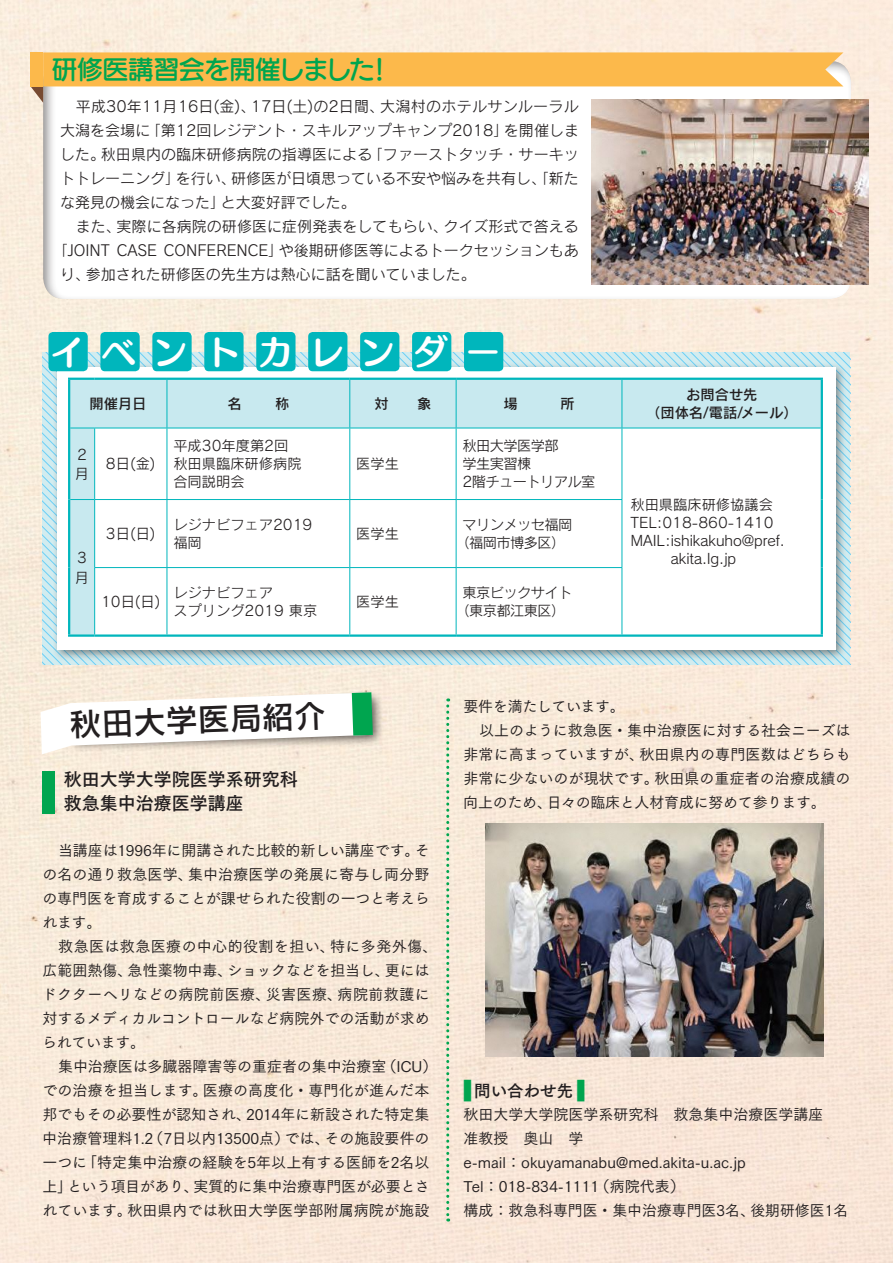
<style>
.page{position:relative;width:893px;height:1263px;background:#fff}
.page>*{position:absolute;margin:0;border:0;box-sizing:border-box;transform-origin:0 0}
.t1{font:34.5px "Humming Std B";letter-spacing:.5em;color:#fff}
.t2{font:500 30px "Shin Go Pro";color:#231f20}
.t3{font:25.5px "UD Marugo Large Pro DB";color:#00a54f}
.t4{font:18px/24px "Tsuku Go Pro B";color:#231f20}
.t5{font:16.5px "Tsuku Go Pro B";color:#231f20}
.t6{font:15px/24px "Tsuku Go Pro M";color:#231f20}
.t7{font:15px/24px "Rodin Pro M";color:#231f20;text-align:justify}
.t8{font:15px "Tsuku Go Pro M";letter-spacing:-.02em;color:#231f20}
.t9{font:15px "Tsuku Go Pro M";letter-spacing:-.025em;color:#231f20}
.t10{font:14.25px/18px "Rodin Pro M";color:#231f20}
.t11{font:14.25px/18px "Rodin Pro M";letter-spacing:-.04em;color:#231f20;text-align:center}
.t12{font:14.25px/18px "Rodin Pro DB";color:#231f20;text-align:center}
.s1{font-size:24.75px;color:#00a54f}
</style>
<div class="page">
<img style="left:0;top:0;width:893px;height:1263px">
<div style="left:43px;top:771px;width:12px;height:43px;background:#00a54f"></div>
<div style="left:65px;top:690px;width:319px;height:62px;background:#231f20;opacity:.75"></div>
<svg style="left:41px;top:692px;width:332px;height:62px"></svg>
<img style="left:486px;top:823px;width:338px;height:234px">
<svg style="left:446px;top:698px;width:3px;height:523px;background:#9ecfa6"></svg>
<svg style="left:457px;top:352px;width:393px;height:277px;background:#c0e6ef"></svg>
<div style="left:52px;top:362px;width:795px;height:299px;background:#231f20;opacity:.5"></div>
<div style="left:57px;top:367px;width:779px;height:283px;background:#fff"></div>
<div style="left:48px;top:332px;width:40px;height:39px;background:#00b6bc;border-radius:4px"></div>
<div style="left:100px;top:332px;width:40px;height:39px;background:#00b6bc;border-radius:4px"></div>
<div style="left:152px;top:332px;width:40px;height:39px;background:#00b6bc;border-radius:4px"></div>
<div style="left:204px;top:332px;width:40px;height:39px;background:#00b6bc;border-radius:4px"></div>
<div style="left:256px;top:332px;width:40px;height:39px;background:#00b6bc;border-radius:4px"></div>
<div style="left:308px;top:332px;width:39px;height:39px;background:#00b6bc;border-radius:4px"></div>
<div style="left:360px;top:332px;width:39px;height:39px;background:#00b6bc;border-radius:4px"></div>
<div style="left:412px;top:332px;width:39px;height:39px;background:#00b6bc;border-radius:4px"></div>
<div style="left:464px;top:332px;width:39px;height:39px;background:#00b6bc;border-radius:4px"></div>
<div style="left:70px;top:380px;width:751px;height:254px;background:#c8e9ef"></div>
<svg style="left:95px;top:429px;width:726px;height:205px"></svg>
<hr style="left:68px;top:378px;width:27px;height:2px;background:#00b6bc">
<hr style="left:68px;top:380px;width:2px;height:48px;background:#00b6bc">
<hr style="left:95px;top:378px;width:72px;height:2px;background:#00b6bc">
<hr style="left:167px;top:378px;width:183px;height:2px;background:#00b6bc">
<hr style="left:350px;top:378px;width:106px;height:2px;background:#00b6bc">
<hr style="left:456px;top:378px;width:166px;height:2px;background:#00b6bc">
<hr style="left:622px;top:378px;width:201px;height:2px;background:#00b6bc">
<hr style="left:821px;top:380px;width:2px;height:48px;background:#00b6bc">
<hr style="left:167px;top:380px;width:1px;height:48px;background:#00b6bc">
<hr style="left:349px;top:380px;width:1px;height:48px;background:#00b6bc">
<hr style="left:456px;top:380px;width:1px;height:48px;background:#00b6bc">
<hr style="left:622px;top:380px;width:1px;height:48px;background:#00b6bc">
<svg style="left:70px;top:428px;width:24px;height:1px"></svg>
<hr style="left:68px;top:428px;width:2px;height:71px;background:#00b6bc">
<hr style="left:95px;top:428px;width:72px;height:1px;background:#00b6bc">
<hr style="left:94px;top:428px;width:1px;height:71px;background:#00b6bc">
<hr style="left:167px;top:428px;width:183px;height:1px;background:#00b6bc">
<hr style="left:167px;top:428px;width:1px;height:71px;background:#00b6bc">
<hr style="left:350px;top:428px;width:106px;height:1px;background:#00b6bc">
<hr style="left:349px;top:428px;width:1px;height:71px;background:#00b6bc">
<hr style="left:456px;top:428px;width:166px;height:1px;background:#00b6bc">
<hr style="left:456px;top:428px;width:1px;height:71px;background:#00b6bc">
<hr style="left:622px;top:428px;width:199px;height:1px;background:#00b6bc">
<hr style="left:622px;top:428px;width:1px;height:71px;background:#00b6bc">
<hr style="left:167px;top:499px;width:183px;height:1px;background:#00b6bc">
<hr style="left:167px;top:500px;width:1px;height:67px;background:#00b6bc">
<hr style="left:350px;top:499px;width:106px;height:1px;background:#00b6bc">
<hr style="left:349px;top:500px;width:1px;height:67px;background:#00b6bc">
<hr style="left:456px;top:499px;width:166px;height:1px;background:#00b6bc">
<hr style="left:456px;top:500px;width:1px;height:67px;background:#00b6bc">
<hr style="left:622px;top:500px;width:1px;height:67px;background:#00b6bc">
<hr style="left:167px;top:567px;width:183px;height:1px;background:#00b6bc">
<hr style="left:167px;top:568px;width:1px;height:66px;background:#00b6bc">
<hr style="left:350px;top:567px;width:106px;height:1px;background:#00b6bc">
<hr style="left:349px;top:568px;width:1px;height:66px;background:#00b6bc">
<hr style="left:456px;top:567px;width:166px;height:1px;background:#00b6bc">
<hr style="left:456px;top:568px;width:1px;height:66px;background:#00b6bc">
<hr style="left:622px;top:568px;width:1px;height:66px;background:#00b6bc">
<hr style="left:821px;top:428px;width:2px;height:71px;background:#00b6bc">
<hr style="left:821px;top:499px;width:2px;height:68px;background:#00b6bc">
<hr style="left:821px;top:567px;width:2px;height:67px;background:#00b6bc">
<svg style="left:70px;top:499px;width:25px;height:1px"></svg>
<hr style="left:68px;top:499px;width:2px;height:68px;background:#00b6bc">
<hr style="left:68px;top:567px;width:2px;height:67px;background:#00b6bc">
<hr style="left:95px;top:499px;width:72px;height:1px;background:#00b6bc">
<hr style="left:94px;top:500px;width:1px;height:67px;background:#00b6bc">
<hr style="left:94px;top:567px;width:73px;height:1px;background:#00b6bc">
<hr style="left:94px;top:568px;width:1px;height:66px;background:#00b6bc">
<hr style="left:622px;top:634px;width:201px;height:3px;background:#00b6bc">
<hr style="left:68px;top:634px;width:27px;height:3px;background:#00b6bc">
<hr style="left:95px;top:634px;width:72px;height:3px;background:#00b6bc">
<hr style="left:167px;top:634px;width:183px;height:3px;background:#00b6bc">
<hr style="left:350px;top:634px;width:106px;height:3px;background:#00b6bc">
<hr style="left:456px;top:634px;width:166px;height:3px;background:#00b6bc">
<div style="left:41px;top:59px;width:810px;height:241px;background:#fff"></div>
<svg style="left:30px;top:52px;width:813px;height:51px"></svg>
<div style="left:30px;top:52px;width:13px;height:34px;background:#fcb94b"></div>
<img style="left:592px;top:99px;width:276px;height:185px">
<h3 class="t3" style="left:52px;top:47px;width:342px">研修医講習会を開催しました！</h3>
<p class="t7" style="left:60px;top:94px;width:520px;text-indent:16px">平成30年11月16日(金)、17日(土)の2日間、大潟村のホテルサンルーラル大潟を会場に「第12回レジデント・スキルアップキャンプ2018」を開催しました。秋田県内の臨床研修病院の指導医による「ファーストタッチ・サーキットトレーニング」を行い、研修医が日頃思っている不安や悩みを共有し、「新たな発見の機会になった」と大変好評でした。</p>
<p class="t7" style="left:76px;top:214px;width:504px">また、実際に各病院の研修医に症例発表をしてもらい、クイズ形式で答える</p>
<p class="t7" style="left:53px;top:238px;width:528px">「JOINT CASE CONFERENCE」や後期研修医等によるトークセッションもあ</p>
<p class="t7" style="left:60px;top:262px;width:417px">り、参加された研修医の先生方は熱心に話を聞いていました。</p>
<h1 class="t1" style="left:51px;top:326px;width:451px">イベントカレンダー</h1>
<p class="t12" style="left:90px;top:394px;width:58px">開催月日</p>
<p class="t12" style="left:227px;top:394px;width:63px">名 　　称</p>
<p class="t12" style="left:374px;top:394px;width:58px">対　　象</p>
<p class="t12" style="left:646px;top:385px;width:153px">お問合せ先<br>（団体名/電話/メール）</p>
<p class="t10" style="left:75px;top:444px;width:14px;line-height:19.2px">2月</p>
<p class="t10" style="left:106px;top:454px;width:51px">8日(金)</p>
<p class="t10" style="left:173px;top:436px;width:130px">平成30年度第2回秋田県臨床研修病院合同説明会</p>
<p class="t11" style="left:462px;top:436px;width:134px;text-align:left">秋田大学医学部<br>学生実習棟<br>2階チュートリアル室</p>
<p class="t10" style="left:356px;top:454px;width:44px">医学生</p>
<p class="t10" style="left:106px;top:524px;width:51px">3日(日)</p>
<p class="t10" style="left:173px;top:515px;width:141px">レジナビフェア2019福岡</p>
<p class="t10" style="left:356px;top:524px;width:44px">医学生</p>
<p class="t11" style="left:455px;top:515px;width:119px">マリンメッセ福岡（福岡市博多区）</p>
<p class="t10" style="left:630px;top:495px;width:156px">秋田県臨床研修協議会<br>TEL:018-860-1410<br>MAIL:ishikakuho@pref.</p>
<p class="t10" style="left:75px;top:548px;width:14px;line-height:19.2px">3月</p>
<p class="t10" style="left:671px;top:549px;width:67px">akita.lg.jp</p>
<p class="t10" style="left:101px;top:592px;width:61px">10日(日)</p>
<p class="t10" style="left:173px;top:583px;width:145px">レジナビフェア<br>スプリング2019 東京</p>
<p class="t10" style="left:356px;top:592px;width:44px">医学生</p>
<p class="t11" style="left:455px;top:583px;width:119px">東京ビックサイト（東京都江東区）</p>
<h2 class="t2" style="left:70px;top:700px;width:256px;rotate:-2deg">秋田大学医局紹介</h2>
<p class="t4" style="left:64px;top:765px;width:253px">秋田大学大学院医学系研究科　救急集中治療医学講座</p>
<p class="t6" style="left:42px;top:836px;width:389px;text-align:justify;text-indent:16px">当講座は1996年に開講された比較的新しい講座です。その名の通り救急医学、集中治療医学の発展に寄与し両分野の専門医を育成することが課せられた役割の一つと考えられます。</p>
<p class="t6" style="left:42px;top:932px;width:397px;text-indent:16px">救急医は救急医療の中心的役割を担い、特に多発外傷、広範囲熱傷、急性薬物中毒、ショックなどを担当し、更にはドクターヘリなどの病院前医療、災害医療、病院前救護に対するメディカルコントロールなど病院外での活動が求められています。</p>
<p class="t6" style="left:42px;top:1052px;width:396px;text-indent:16px">集中治療医は多臓器障害等の重症者の集中治療室（ICU）での治療を担当します。医療の高度化・専門化が進んだ本邦でもその必要性が認知され、2014年に新設された特定集中治療管理料1.2（7日以内13500点）では、その施設要件の一つに「特定集中治療の経験を5年以上有する医師を2名以上」という項目があり、実質的に集中治療専門医が必要とされています。秋田県内では秋田大学医学部附属病院が施設</p>
<p class="t9" style="left:463px;top:693px;width:163px">要件を満たしています。</p>
<p class="t6" style="left:479px;top:716px;width:373px">以上のように救急医・集中治療医に対する社会ニーズは</p>
<p class="t6" style="left:463px;top:740px;width:389px">非常に高まっていますが、秋田県内の専門医数はどちらも</p>
<p class="t6" style="left:463px;top:764px;width:389px">非常に少ないのが現状です。秋田県の重症者の治療成績の</p>
<p class="t8" style="left:463px;top:789px;width:364px">向上のため、日々の臨床と人材育成に努めて参ります。</p>
<p class="t5" style="left:463px;top:1076px;width:123px"><span class="s1">■</span> 問い合わせ先 <span class="s1">■</span></p>
<p class="t6" style="left:463px;top:1100px;width:386px">秋田大学大学院医学系研究科　救急集中治療医学講座<br>准教授　奥山　学<br>e-mail：okuyamanabu@med.akita-u.ac.jp<br>Tel：018-834-1111（病院代表）<br>構成：救急科専門医・集中治療専門医3名、後期研修医1名</p>
</div>
